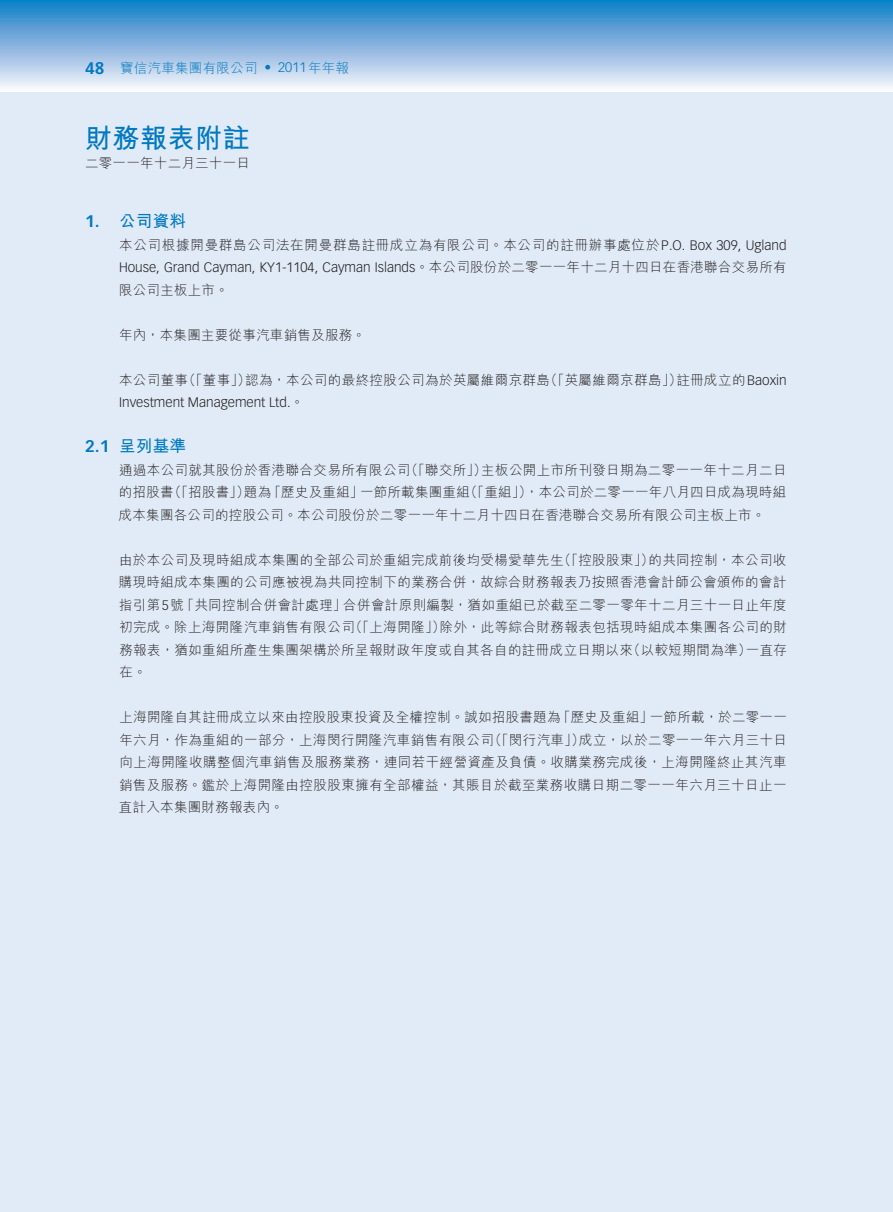
<style>
.page{position:relative;width:893px;height:1212px;background:#e1ebf7}
.page>*{position:absolute;margin:0;border:0;box-sizing:border-box;transform-origin:0 0}
.t1{font:700 27px "M Hei HK";letter-spacing:.02em;color:#0079c2}
.t2{font:700 16.5px "M Hei HK";letter-spacing:.02em;color:#0079c2}
.t3{font:700 16.5px "Vectora LT Std";color:#0079c2}
.t4{font:300 13.5px/22.5px "M Hei HK";letter-spacing:.03em;color:#231f20;text-align:justify}
.t5{font:300 13.5px "Vectora LT Std";color:#231f20}
.t6{font:300 13.5px "M Hei HK";letter-spacing:.055em;color:#231f20}
.t7{font:300 13.5px "M Hei HK";letter-spacing:.02em;color:#0079c2}
.s1{font-family:"Vectora LT Std"}
.s2{font-family:"M Hei HK"}
</style>
<div class="page">
<div style="left:0;top:0;width:893px;height:91px;background:linear-gradient(to bottom,#107bc4,#fcf3fb)"></div>
<p class="t3" style="left:85px;top:58px;width:21px">48</p>
<p class="t7" style="left:120px;top:61px;width:231px">寶信汽車集團有限公司 <span class="s1">• 2011</span>年年報</p>
<h1 class="t1" style="left:85px;top:118px;width:166px">財務報表附註</h1>
<p class="t4" style="left:85px;top:152px;width:166px">二零一一年十二月三十一日</p>
<p class="t2" style="left:85px;top:209px;width:103px"><span class="s1">1.</span> 公司資料</p>
<p class="t6" style="left:119px;top:238px;width:669px">本公司根據開曼群島公司法在開曼群島註冊成立為有限公司。本公司的註冊辦事處位於<span class="s1">P.O. Box 309, Ugland</span></p>
<p class="t5" style="left:119px;top:260px;width:669px">House, Grand Cayman, KY1-1104, Cayman Islands<span class="s2">。本公司股份於二零一一年十二月十四日在香港聯合交易所有</span></p>
<p class="t4" style="left:119px;top:278px;width:111px">限公司主板上市。</p>
<p class="t4" style="left:119px;top:323px;width:248px">年內，本集團主要從事汽車銷售及服務。</p>
<p class="t4" style="left:119px;top:368px;width:669px">本公司董事（「董事」）認為，本公司的最終控股公司為於英屬維爾京群島（「英屬維爾京群島」）註冊成立的<span class="s1">Baoxin</span></p>
<p class="t5" style="left:119px;top:395px;width:186px">Investment Management Ltd.<span class="s2">。</span></p>
<p class="t2" style="left:85px;top:434px;width:103px"><span class="s1">2.1</span> 呈列基準</p>
<p class="t4" style="left:119px;top:458px;width:669px">通過本公司就其股份於香港聯合交易所有限公司（「聯交所」）主板公開上市所刊發日期為二零一一年十二月二日的招股書（「招股書」）題為「歷史及重組」一節所載集團重組（「重組」），本公司於二零一一年八月四日成為現時組成本集團各公司的控股公司。本公司股份於二零一一年十二月十四日在香港聯合交易所有限公司主板上市。</p>
<p class="t4" style="left:119px;top:548px;width:670px">由於本公司及現時組成本集團的全部公司於重組完成前後均受楊愛華先生（「控股股東」）的共同控制，本公司收購現時組成本集團的公司應被視為共同控制下的業務合併，故綜合財務報表乃按照香港會計師公會頒佈的會計指引第<span class="s1">5</span>號「共同控制合併會計處理」合併會計原則編製，猶如重組已於截至二零一零年十二月三十一日止年度初完成。除上海開隆汽車銷售有限公司（「上海開隆」）除外，此等綜合財務報表包括現時組成本集團各公司的財務報表，猶如重組所產生集團架構於所呈報財政年度或自其各自的註冊成立日期以來（以較短期間為準）一直存在。</p>
<p class="t4" style="left:119px;top:706px;width:670px">上海開隆自其註冊成立以來由控股股東投資及全權控制。誠如招股書題為「歷史及重組」一節所載，於二零一一年六月，作為重組的一部分，上海閔行開隆汽車銷售有限公司（「閔行汽車」）成立，以於二零一一年六月三十日向上海開隆收購整個汽車銷售及服務業務，連同若干經營資產及負債。收購業務完成後，上海開隆終止其汽車銷售及服務。鑑於上海開隆由控股股東擁有全部權益，其賬目於截至業務收購日期二零一一年六月三十日止一直計入本集團財務報表內。</p>
</div>
